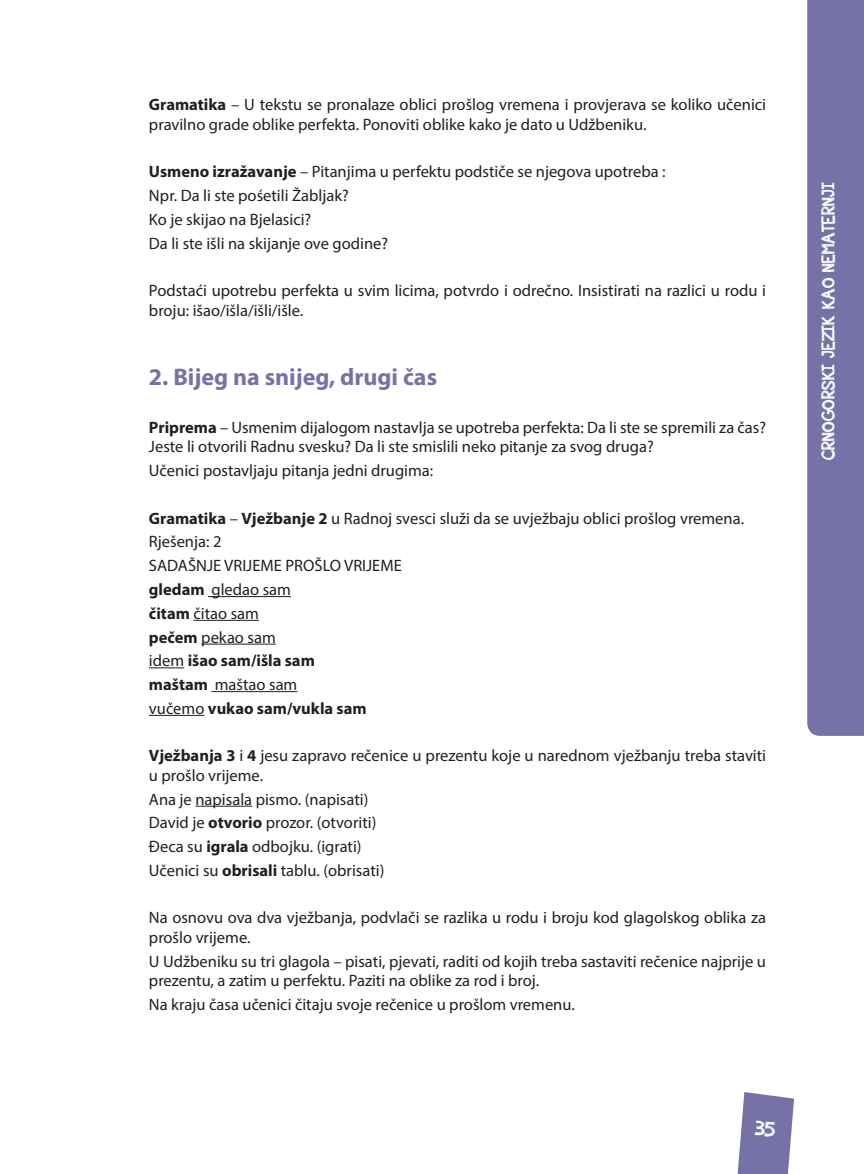
<style>
.page{position:relative;width:864px;height:1174px;background:#fff}
.page>*{position:absolute;margin:0;border:0;box-sizing:border-box;transform-origin:0 0}
.t1{font:700 24px "Myriad Pro";color:#7672a7}
.t2{font:18px "appleberry";color:#fff}
.t3{font:16.5px/23.7px "Myriad Pro";color:#231f20}
.s1{font-weight:700}
</style>
<div class="page">
<div style="left:807px;top:0;width:56px;height:736px;background:#7672a7"></div>
<hr style="left:208px;top:596px;width:83px;height:1px;background:#231f20">
<hr style="left:193px;top:620px;width:66px;height:1px;background:#231f20">
<hr style="left:201px;top:643px;width:75px;height:1px;background:#231f20">
<hr style="left:149px;top:667px;width:35px;height:1px;background:#231f20">
<hr style="left:211px;top:691px;width:86px;height:1px;background:#231f20">
<hr style="left:149px;top:715px;width:55px;height:1px;background:#231f20">
<hr style="left:195px;top:805px;width:57px;height:1px;background:#231f20">
<svg style="left:737px;top:1092px;width:56px;height:82px"></svg>
<p class="t3" style="left:149px;top:95px;width:618px;line-height:19.5px"><span class="s1">Gramatika</span> – U tekstu se pronalaze oblici prošlog vremena i provjerava se koliko učenici pravilno grade oblike perfekta. Ponoviti oblike kako je dato u Udžbeniku.</p>
<p class="t3" style="left:149px;top:160px;width:518px"><span class="s1">Usmeno izražavanje</span> – Pitanjima u perfektu podstiče se njegova upotreba :<br>Npr. Da li ste pośetili Žabljak?<br>Ko je skijao na Bjelasici?<br>Da li ste išli na skijanje ove godine?</p>
<p class="t3" style="left:149px;top:280px;width:618px;line-height:19.5px">Podstaći upotrebu perfekta u svim licima, potvrdo i odrečno. Insistirati na razlici u rodu i broju: išao/išla/išli/išle.</p>
<h1 class="t1" style="left:149px;top:361px;width:289px">2. Bijeg na snijeg, drugi čas</h1>
<p class="t3" style="left:149px;top:417px;width:618px;line-height:19.5px"><span class="s1">Priprema</span> – Usmenim dijalogom nastavlja se upotreba perfekta: Da li ste se spremili za čas?<br>Jeste li otvorili Radnu svesku? Da li ste smislili neko pitanje za svog druga?</p>
<p class="t3" style="left:149px;top:458px;width:285px">Učenici postavljaju pitanja jedni drugima:</p>
<p class="t3" style="left:149px;top:506px;width:596px"><span class="s1">Gramatika</span> – <span class="s1">Vježbanje 2</span> u Radnoj svesci služi da se uvježbaju oblici prošlog vremena.<br>Rješenja: 2<br>SADAŠNJE VRIJEME PROŠLO VRIJEME<br><span class="s1">gledam</span> gledao sam<br><span class="s1">čitam</span> čitao sam<br><span class="s1">pečem</span> pekao sam<br>idem <span class="s1">išao sam/išla sam<br>maštam</span> maštao sam<br>vučemo <span class="s1">vukao sam/vukla sam</span></p>
<p class="t3" style="left:149px;top:746px;width:618px;line-height:19.5px"><span class="s1">Vježbanja 3</span> i <span class="s1">4</span> jesu zapravo rečenice u prezentu koje u narednom vježbanju treba staviti u prošlo vrijeme.</p>
<p class="t3" style="left:149px;top:787px;width:237px">Ana je napisala pismo. (napisati)<br>David je <span class="s1">otvorio</span> prozor. (otvoriti)<br>Đeca su <span class="s1">igrala</span> odbojku. (igrati)<br>Učenici su <span class="s1">obrisali</span> tablu. (obrisati)</p>
<p class="t3" style="left:149px;top:908px;width:618px;line-height:19.5px">Na osnovu ova dva vježbanja, podvlači se razlika u rodu i broju kod glagolskog oblika za prošlo vrijeme.</p>
<p class="t3" style="left:149px;top:951px;width:618px;line-height:19.5px">U Udžbeniku su tri glagola – pisati, pjevati, raditi od kojih treba sastaviti rečenice najprije u prezentu, a zatim u perfektu. Paziti na oblike za rod i broj.</p>
<p class="t3" style="left:149px;top:992px;width:427px">Na kraju časa učenici čitaju svoje rečenice u prošlom vremenu.</p>
<p class="t2" style="left:815px;top:460px;width:279px;rotate:-90deg">CRNOGORSKI JEZIK KAO NEMATERNJI</p>
</div>
